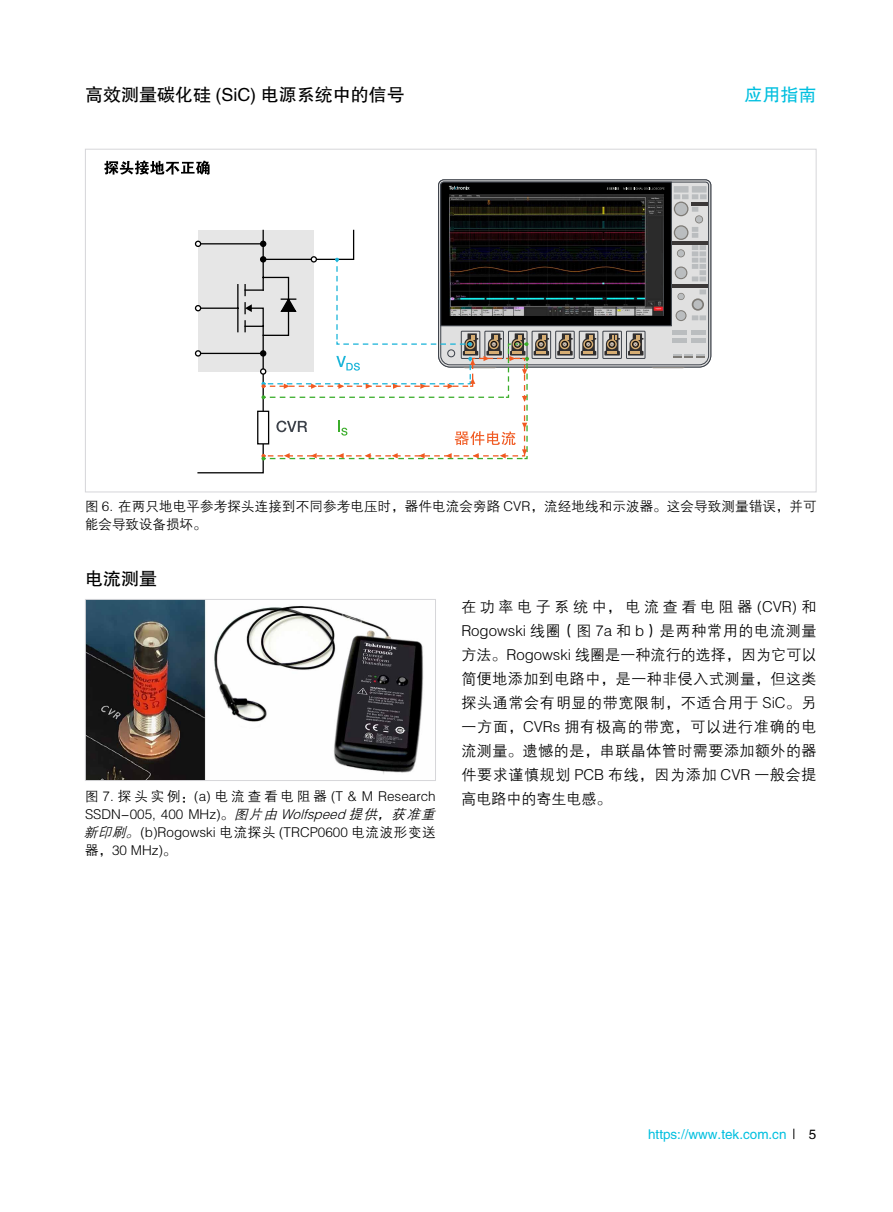
<style>
.page{position:relative;width:893px;height:1212px;background:#fff}
.page>*{position:absolute;margin:0;border:0;box-sizing:border-box;transform-origin:0 0}
.t1{font:18px "FZHTJW GB1 0";color:#000}
.t2{font:18px "FZHTJW GB1 0";color:#00bfdf}
.t3{font:15px/24px "FZZDXJW GB1 0";letter-spacing:.035em;color:#000;text-align:justify}
.t4{font:13.5px/18px "FZZDXJW GB1 0";letter-spacing:.01em;color:#000}
.t5{font:13.5px "FZHTJW GB1 0";color:#00bfdf}
.t6{font:13.5px "FZHTJW GB1 0";color:#000}
.s1{font-style:italic}
</style>
<div class="page">
<svg style="left:440px;top:179px;width:271px;height:186px"></svg>
<svg style="left:195px;top:181px;width:512px;height:293px"></svg>
<svg style="left:104px;top:161px;width:106px;height:14px"></svg>
<img style="left:87px;top:601px;width:337px;height:178px">
<div style="left:85px;top:599px;width:351px;height:182px;border:1px solid #d6d6d9"></div>
<p class="t1" style="left:85px;top:84px;width:321px">高效测量碳化硅 (SiC) 电源系统中的信号</p>
<p class="t2" style="left:744px;top:84px;width:73px">应用指南</p>
<p class="t4" style="left:85px;top:498px;width:733px">图 6. 在两只地电平参考探头连接到不同参考电压时，器件电流会旁路 CVR，流经地线和示波器。这会导致测量错误，并可能会导致设备损坏。</p>
<p class="t1" style="left:85px;top:569px;width:73px">电流测量</p>
<p class="t4" style="left:84px;top:787px;width:356px">图 7. 探头实例：(a) 电流查看电阻器 (T &amp; M Research<br>SSDN-005, 400 MHz)。<span class="s1">图片由Wolfspeed提供，获准重新印刷。</span>(b)Rogowski 电流探头 (TRCP0600 电流波形变送器，30 MHz)。</p>
<p class="t3" style="left:461px;top:595px;width:357px">在功率电子系统中，电流查看电阻器(CVR)和Rogowski 线圈（图 7a 和 b）是两种常用的电流测量方法。Rogowski 线圈是一种流行的选择，因为它可以简便地添加到电路中，是一种非侵入式测量，但这类探头通常会有明显的带宽限制，不适合用于 SiC。另一方面，CVRs 拥有极高的带宽，可以进行准确的电流测量。遗憾的是，串联晶体管时需要添加额外的器件要求谨慎规划 PCB 布线，因为添加 CVR 一般会提高电路中的寄生电感。</p>
<p class="t5" style="left:648px;top:1126px;width:140px">https://www.tek.com.cn</p>
<p class="t6" style="left:809px;top:1126px;width:9px">5</p>
</div>
